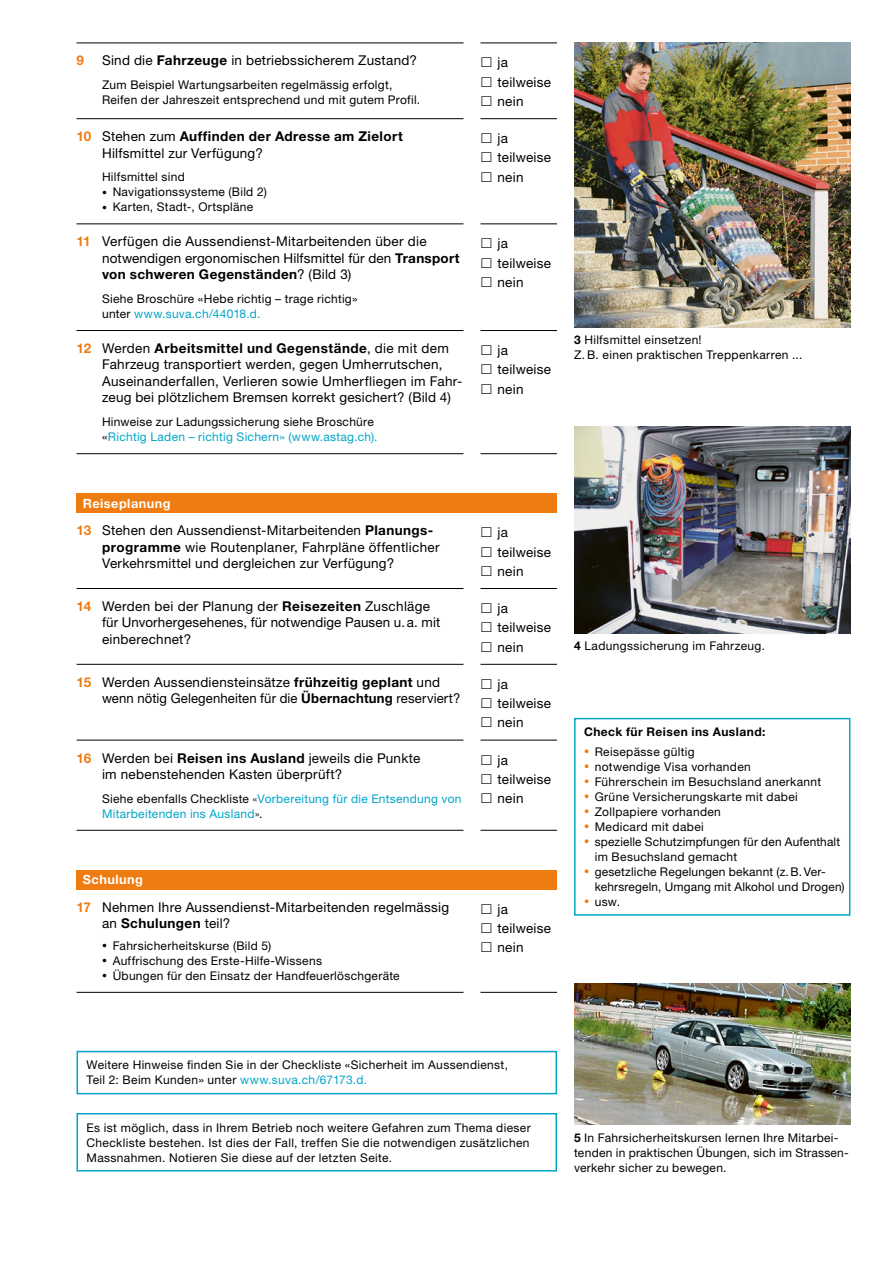
<style>
.page{position:relative;width:893px;height:1263px;background:#fff}
.page>*{position:absolute;margin:0;border:0;box-sizing:border-box;transform-origin:0 0}
.t1{font:13.5px/19.2px "Helvetica Neue LT Std";letter-spacing:.02em;color:#000}
.t2{font:700 13.5px "Helvetica Neue LT Std";color:#ef7c11}
.t3{font:700 12.75px "Helvetica Neue LT Std";letter-spacing:.035em;color:#fff}
.t4{font:12px/15px "Helvetica Neue LT Std";letter-spacing:.025em;color:#000}
.t5{font:12px/15px "Helvetica Neue LT Std";letter-spacing:.025em;color:#00a5c8}
.t6{font:700 12px "Helvetica Neue LT Std";letter-spacing:.035em;color:#000}
.s1{font-weight:700}
.s2{font-weight:700;color:#ef7c11}
.s3{font-size:9.75px}
.s4{color:#00a5c8}
.s5{color:#000}
.s6{font-weight:300;color:#000}
.s7{font-size:10.5px;color:#ef7c11}
</style>
<div class="page">
<img style="left:574px;top:43px;width:276px;height:284px">
<img style="left:574px;top:983px;width:276px;height:141px">
<img style="left:574px;top:427px;width:276px;height:206px">
<hr style="left:480px;top:43px;width:77px;height:1px;background:#000">
<hr style="left:480px;top:118px;width:77px;height:1px;background:#000">
<hr style="left:480px;top:223px;width:77px;height:1px;background:#000">
<hr style="left:480px;top:330px;width:77px;height:1px;background:#000">
<hr style="left:480px;top:453px;width:77px;height:1px;background:#000">
<hr style="left:77px;top:43px;width:386px;height:1px;background:#000">
<hr style="left:77px;top:118px;width:386px;height:1px;background:#000">
<hr style="left:77px;top:223px;width:386px;height:1px;background:#000">
<hr style="left:77px;top:330px;width:386px;height:1px;background:#000">
<hr style="left:77px;top:453px;width:386px;height:1px;background:#000">
<div style="left:77px;top:494px;width:480px;height:19px;background:#ef7c11"></div>
<hr style="left:480px;top:740px;width:77px;height:1px;background:#000">
<hr style="left:480px;top:830px;width:77px;height:1px;background:#000">
<hr style="left:480px;top:588px;width:77px;height:1px;background:#000">
<hr style="left:480px;top:664px;width:77px;height:1px;background:#000">
<hr style="left:77px;top:588px;width:386px;height:1px;background:#000">
<hr style="left:77px;top:664px;width:386px;height:1px;background:#000">
<hr style="left:77px;top:740px;width:386px;height:1px;background:#000">
<hr style="left:77px;top:830px;width:386px;height:1px;background:#000">
<div style="left:77px;top:870px;width:480px;height:19px;background:#ef7c11"></div>
<hr style="left:480px;top:992px;width:77px;height:1px;background:#000">
<hr style="left:77px;top:992px;width:386px;height:1px;background:#000">
<div style="left:574px;top:718px;width:276px;height:198px;border:2px solid #00a5c8"></div>
<div style="left:77px;top:1051px;width:480px;height:43px;border:2px solid #00a5c8"></div>
<div style="left:77px;top:1113px;width:480px;height:58px;border:2px solid #00a5c8"></div>
<p class="t2" style="left:77px;top:52px;width:9px">9</p>
<p class="t1" style="left:102px;top:51px;width:316px">Sind die <span class="s1">Fahrzeuge</span> in betriebssicherem Zustand?</p>
<p class="t4" style="left:102px;top:77px;width:320px">Zum Beispiel Wartungsarbeiten regelmässig erfolgt,<br>Reifen der Jahreszeit entsprechend und mit gutem Profil.</p>
<p class="t1" style="left:102px;top:128px;width:302px;line-height:16.5px;text-indent:-26px"><span class="s2">10</span> Stehen zum <span class="s1">Auffinden der Adresse am Zielort<br></span>Hilfsmittel zur Verfügung?</p>
<p class="t4" style="left:102px;top:169px;width:84px">Hilfsmittel sind</p>
<p class="t4" style="left:102px;top:184px;width:166px"><span class="s3">•</span> Navigationssysteme (Bild 2)</p>
<p class="t4" style="left:102px;top:199px;width:153px"><span class="s3">•</span> Karten, Stadt-, Ortspläne</p>
<p class="t1" style="left:102px;top:233px;width:359px;line-height:16.5px;text-indent:-26px"><span class="s2">11</span> Verfügen die Aussendienst-Mitarbeitenden über die notwendigen ergonomischen Hilfsmittel für den <span class="s1">Transport von schweren Gegenständen</span>? (Bild 3)</p>
<p class="t4" style="left:102px;top:291px;width:257px">Siehe Broschüre «Hebe richtig – trage richtig» unter <span class="s4">www.suva.ch/44018.d.</span></p>
<p class="t1" style="left:102px;top:340px;width:362px;line-height:16.5px;text-indent:-26px"><span class="s2">12</span> Werden <span class="s1">Arbeitsmittel und Gegenstände</span>, die mit dem Fahrzeug transportiert werden, gegen Umherrutschen, Auseinanderfallen, Verlieren sowie Umherfliegen im Fahr&shy;zeug bei plötzlichem Bremsen korrekt gesichert? (Bild 4)</p>
<p class="t5" style="left:102px;top:414px;width:277px"><span class="s5">Hinweise zur Ladungssicherung siehe Broschüre «</span>Richtig Laden – richtig Sichern» (www.astag.ch).</p>
<p class="t1" style="left:497px;top:53px;width:55px">ja teilweise nein</p>
<p class="t1" style="left:497px;top:129px;width:55px">ja teilweise nein</p>
<p class="t1" style="left:497px;top:234px;width:55px">ja teilweise nein</p>
<p class="t1" style="left:497px;top:340px;width:55px">ja teilweise nein</p>
<p class="t3" style="left:83px;top:495px;width:89px">Reiseplanung</p>
<p class="t1" style="left:102px;top:522px;width:339px;line-height:16.5px;text-indent:-26px"><span class="s2">13</span> Stehen den Aussendienst-Mitarbeitenden <span class="s1">Planungs&shy;programme</span> wie Routenplaner, Fahrpläne öffentlicher<br>Verkehrsmittel und dergleichen zur Verfügung?</p>
<p class="t1" style="left:497px;top:523px;width:55px">ja teilweise nein</p>
<p class="t1" style="left:102px;top:598px;width:340px;line-height:16.5px;text-indent:-25px"><span class="s2">14</span> Werden bei der Planung der <span class="s1">Reisezeiten</span> Zuschläge für Unvorhergesehenes, für notwendige Pausen u.a. mit einberechnet?</p>
<p class="t1" style="left:497px;top:598px;width:55px">ja teilweise nein</p>
<p class="t1" style="left:102px;top:673px;width:360px;line-height:16.5px;text-indent:-26px"><span class="s2">15</span> Werden Aussendiensteinsätze <span class="s1">frühzeitig geplant</span> und wenn nötig Gelegenheiten für die <span class="s1">Übernachtung</span> reserviert?</p>
<p class="t1" style="left:497px;top:674px;width:55px">ja teilweise nein</p>
<p class="t1" style="left:102px;top:749px;width:320px;line-height:16.5px;text-indent:-26px"><span class="s2">16</span> Werden bei <span class="s1">Reisen ins Ausland</span> jeweils die Punkte im nebenstehenden Kasten überprüft?</p>
<p class="t5" style="left:102px;top:790px;width:361px"><span class="s5">Siehe ebenfalls Checkliste</span> <span class="s6">«</span>Vorbereitung für die Entsendung von<br>Mitarbeitenden ins Ausland<span class="s6">»</span><span class="s5">.</span></p>
<p class="t1" style="left:497px;top:750px;width:55px">ja teilweise nein</p>
<p class="t3" style="left:83px;top:872px;width:62px">Schulung</p>
<p class="t1" style="left:102px;top:898px;width:349px;line-height:16.5px;text-indent:-26px"><span class="s2">17</span> Nehmen Ihre Aussendienst-Mitarbeitenden regelmässig an <span class="s1">Schulungen</span> teil?</p>
<p class="t4" style="left:102px;top:938px;width:171px"><span class="s3">•</span> Fahrsicherheitskurse (Bild 5)</p>
<p class="t4" style="left:102px;top:953px;width:221px"><span class="s3">•</span> Auffrischung des Erste-Hilfe-Wissens</p>
<p class="t4" style="left:102px;top:968px;width:299px"><span class="s3">•</span> Übungen für den Einsatz der Handfeuerlöschgeräte</p>
<p class="t1" style="left:497px;top:899px;width:55px">ja teilweise nein</p>
<p class="t4" style="left:574px;top:332px;width:230px"><span class="s1">3</span> Hilfsmittel einsetzen!<br>Z.B. einen praktischen Treppenkarren ...</p>
<p class="t4" style="left:574px;top:638px;width:192px"><span class="s1">4</span> Ladungssicherung im Fahrzeug.</p>
<p class="t6" style="left:584px;top:725px;width:183px">Check für Reisen ins Ausland:</p>
<p class="t4" style="left:584px;top:744px;width:112px"><span class="s7">•</span> Reisepässe gültig</p>
<p class="t4" style="left:584px;top:759px;width:168px"><span class="s7">•</span> notwendige Visa vorhanden</p>
<p class="t4" style="left:584px;top:774px;width:239px"><span class="s7">•</span> Führerschein im Besuchsland anerkannt</p>
<p class="t4" style="left:584px;top:789px;width:215px"><span class="s7">•</span> Grüne Versicherungskarte mit dabei</p>
<p class="t4" style="left:584px;top:804px;width:138px"><span class="s7">•</span> Zollpapiere vorhanden</p>
<p class="t4" style="left:584px;top:819px;width:121px"><span class="s7">•</span> Medicard mit dabei</p>
<p class="t4" style="left:595px;top:834px;width:247px;text-indent:-11px"><span class="s7">•</span> spezielle Schutzimpfungen für den Aufenthalt im Besuchsland gemacht</p>
<p class="t4" style="left:595px;top:864px;width:251px;text-indent:-11px"><span class="s7">•</span> gesetzliche Regelungen bekannt (z.B.Ver&shy;kehrsregeln, Umgang mit Alkohol und Drogen)</p>
<p class="t4" style="left:584px;top:894px;width:38px"><span class="s7">•</span> usw.</p>
<p class="t4" style="left:87px;top:1057px;width:423px">Weitere Hinweise finden Sie in der Checkliste «Sicherheit im Aussendienst,<br>Teil 2: Beim Kunden» unter <span class="s4">www.suva.ch/67173.d.</span></p>
<p class="t4" style="left:87px;top:1119px;width:446px;text-align:justify">Es ist möglich, dass in Ihrem Betrieb noch weitere Gefahren zum Thema dieser Checkliste bestehen. Ist dies der Fall, treffen Sie die notwendigen zusätzlichen Massnahmen. Notieren Sie diese auf der letzten Seite.</p>
<p class="t4" style="left:574px;top:1129px;width:276px"><span class="s1">5</span> In Fahrsicherheitskursen lernen Ihre Mitarbei&shy;tenden in praktischen Übungen, sich im Strassen&shy;verkehr sicher zu bewegen.</p>
</div>
